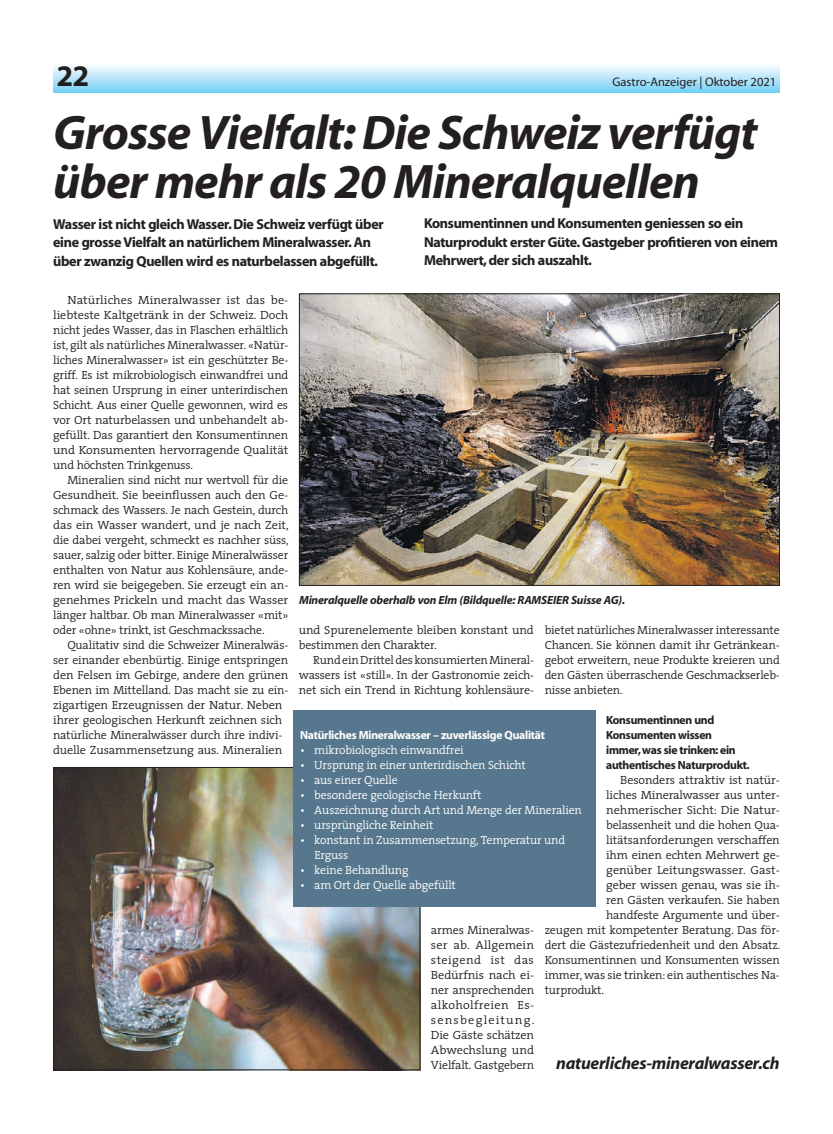
<style>
.page{position:relative;width:833px;height:1134px;background:#fff}
.page>*{position:absolute;margin:0;border:0;box-sizing:border-box;transform-origin:0 0}
.t1{font:italic 700 48.75px/48.8px "Myriad";letter-spacing:-.02em;color:#231f20}
.t2{font:30px "Myriad Headline";color:#231f20}
.t3{font:italic 700 17.5px "Myriad";letter-spacing:-.015em;color:#231f20}
.t4{font:14.38px/18.8px "Myriad Headline";letter-spacing:-.015em;color:#231f20}
.t5{font:12.5px "Myriad";color:#231f20}
.t6{font:300 11.88px/15px "The Serif";letter-spacing:-.015em;color:#231f20;text-align:justify}
.t7{font:300 11.88px/15px "The Serif";letter-spacing:-.015em;color:#231f20;text-align:justify;scale:1.04 1}
.t8{font:300 11.88px/15px "The Serif";letter-spacing:-.015em;color:#fff}
.t9{font:11.88px/15px "Myriad Headline";letter-spacing:-.015em;color:#231f20}
.t10{font:italic 700 11.88px "Myriad";letter-spacing:-.015em;color:#231f20}
.t11{font:11.88px "Myriad Headline";letter-spacing:-.015em;color:#fff}
</style>
<div class="page">
<div style="left:53px;top:64px;width:727px;height:28px;background:linear-gradient(to bottom,#fbfcfe,#7dd2f6)"></div>
<img style="left:55px;top:769px;width:363px;height:299px">
<img style="left:301px;top:295px;width:477px;height:289px">
<div style="left:299px;top:293px;width:481px;height:293px;border:1px solid #231f20"></div>
<div style="left:293px;top:710px;width:302px;height:197px;background:#56778d"></div>
<h2 class="t2" style="left:57px;top:61px;width:34px">22</h2>
<p class="t5" style="left:612px;top:76px;width:165px">Gastro-Anzeiger | Oktober 2021</p>
<h1 class="t1" style="left:53px;top:110px;width:705px">Grosse Vielfalt: Die Schweiz verfügt über mehr als 20 Mineralquellen</h1>
<p class="t4" style="left:53px;top:215px;width:332px">Wasser ist nicht gleich Wasser. Die Schweiz verfügt über eine grosse Vielfalt an natürlichem Mineralwasser. An über zwanzig Quellen wird es naturbelassen abgefüllt.</p>
<p class="t4" style="left:424px;top:214px;width:355px">Konsumentinnen und Konsumenten geniessen so ein<br>Naturprodukt erster Güte. Gastgeber profitieren von einem<br>Mehrwert, der sich auszahlt.</p>
<p class="t7" style="left:53px;top:292px;width:228px;text-indent:14px">Natürliches Mineralwasser ist das be&shy;liebteste Kaltgetränk in der Schweiz. Doch nicht jedes Wasser, das in Flaschen erhältlich ist, gilt als natürliches Mineralwasser. «Natür&shy;liches Mineralwasser» ist ein geschützter Be&shy;griff. Es ist mikrobiologisch einwandfrei und hat seinen Ursprung in einer unterirdischen Schicht. Aus einer Quelle gewonnen, wird es vor Ort naturbelassen und unbehandelt ab&shy;gefüllt. Das garantiert den Konsumentinnen und Konsumenten hervorragende Qualität und höchsten Trinkgenuss.</p>
<p class="t6" style="left:53px;top:472px;width:237px;text-indent:14px">Mineralien sind nicht nur wertvoll für die Gesundheit. Sie beeinflussen auch den Ge&shy;schmack des Wassers. Je nach Gestein, durch das ein Wasser wandert, und je nach Zeit, die dabei vergeht, schmeckt es nachher süss, sauer, salzig oder bitter. Einige Mineralwässer enthalten von Natur aus Kohlensäure, ande&shy;ren wird sie beigegeben. Sie erzeugt ein an&shy;genehmes Prickeln und macht das Wasser länger haltbar. Ob man Mineralwasser «mit» oder «ohne» trinkt, ist Geschmackssache.</p>
<p class="t6" style="left:53px;top:637px;width:237px;text-align:left;text-indent:14px">Qualitativ sind die Schweizer Mineralwäs&shy;ser einander ebenbürtig. Einige entspringen den Felsen im Gebirge, andere den grünen Ebenen im Mittelland. Das macht sie zu ein&shy;zigartigen Erzeugnissen der Natur. Neben ihrer geologischen Herkunft zeichnen sich natürliche Mineralwässer durch ihre indivi&shy;duelle Zusammensetzung aus. Mineralien</p>
<p class="t10" style="left:299px;top:594px;width:328px">Mineralquelle oberhalb von Elm (Bildquelle: RAMSEIER Suisse AG).</p>
<p class="t6" style="left:544px;top:622px;width:237px">bietet natürliches Mineralwasser interessante Chancen. Sie können damit ihr Getränkean&shy;gebot erweitern, neue Produkte kreieren und den Gästen überraschende Geschmackserleb&shy;nisse anbieten.</p>
<p class="t9" style="left:606px;top:713px;width:145px">Konsumentinnen und<br>Konsumenten wissen immer, was sie trinken: ein authentisches Naturprodukt.</p>
<p class="t6" style="left:620px;top:772px;width:161px">Besonders attraktiv ist natür-</p>
<p class="t6" style="left:606px;top:787px;width:175px">liches Mineralwasser aus unter-</p>
<p class="t7" style="left:606px;top:802px;width:168px">nehmerischer Sicht: Die Natur-</p>
<p class="t6" style="left:606px;top:817px;width:175px">belassenheit und die hohen Qua-</p>
<p class="t6" style="left:606px;top:832px;width:175px">litätsanforderungen verschaffen</p>
<p class="t6" style="left:606px;top:847px;width:175px">ihm einen echten Mehrwert ge-</p>
<p class="t7" style="left:606px;top:862px;width:168px">genüber Leitungswasser. Gast-</p>
<p class="t6" style="left:606px;top:877px;width:175px">geber wissen genau, was sie ih-</p>
<p class="t6" style="left:606px;top:892px;width:175px">ren Gästen verkaufen. Sie haben</p>
<p class="t6" style="left:606px;top:907px;width:175px">handfeste Argumente und über-</p>
<p class="t6" style="left:544px;top:922px;width:237px">zeugen mit kompetenter Beratung. Das för-</p>
<p class="t6" style="left:544px;top:937px;width:237px">dert die Gästezufriedenheit und den Absatz.</p>
<p class="t6" style="left:544px;top:952px;width:236px">Konsumentinnen und Konsumenten wissen</p>
<p class="t6" style="left:544px;top:967px;width:237px">immer, was sie trinken: ein authentisches Na-</p>
<p class="t6" style="left:544px;top:982px;width:61px">turprodukt.</p>
<p class="t6" style="left:299px;top:622px;width:236px">und Spurenelemente bleiben konstant und bestimmen den Charakter.</p>
<p class="t6" style="left:299px;top:652px;width:237px;text-indent:14px">Rund ein Drittel des konsumierten Mineral&shy;wassers ist «still». In der Gastronomie zeich&shy;net sich ein Trend in Richtung kohlensäure-</p>
<p class="t11" style="left:300px;top:729px;width:246px">Natürliches Mineralwasser – zuverlässige Qualität</p>
<p class="t8" style="left:300px;top:742px;width:165px">• mikrobiologisch einwandfrei</p>
<p class="t8" style="left:300px;top:757px;width:227px">• Ursprung in einer unterirdischen Schicht</p>
<p class="t8" style="left:300px;top:772px;width:99px">• aus einer Quelle</p>
<p class="t8" style="left:300px;top:787px;width:183px">• besondere geologische Herkunft</p>
<p class="t8" style="left:300px;top:802px;width:283px">• Auszeichnung durch Art und Menge der Mineralien</p>
<p class="t8" style="left:300px;top:817px;width:135px">• ursprüngliche Reinheit</p>
<p class="t8" style="left:314px;top:832px;width:252px;text-indent:-14px">• konstant in Zusammensetzung, Temperatur und<br>Erguss</p>
<p class="t8" style="left:300px;top:862px;width:110px">• keine Behandlung</p>
<p class="t8" style="left:300px;top:877px;width:157px">• am Ort der Quelle abgefüllt</p>
<p class="t6" style="left:431px;top:922px;width:105px">armes Mineralwas&shy;ser ab. Allgemein steigend ist das Bedürfnis nach ei&shy;ner ansprechenden alkoholfreien Es&shy;sensbegleitung.<br>Die Gäste schätzen Abwechslung und Vielfalt. Gastgebern</p>
<h3 class="t3" style="left:556px;top:1054px;width:225px">natuerliches-mineralwasser.ch</h3>
</div>
